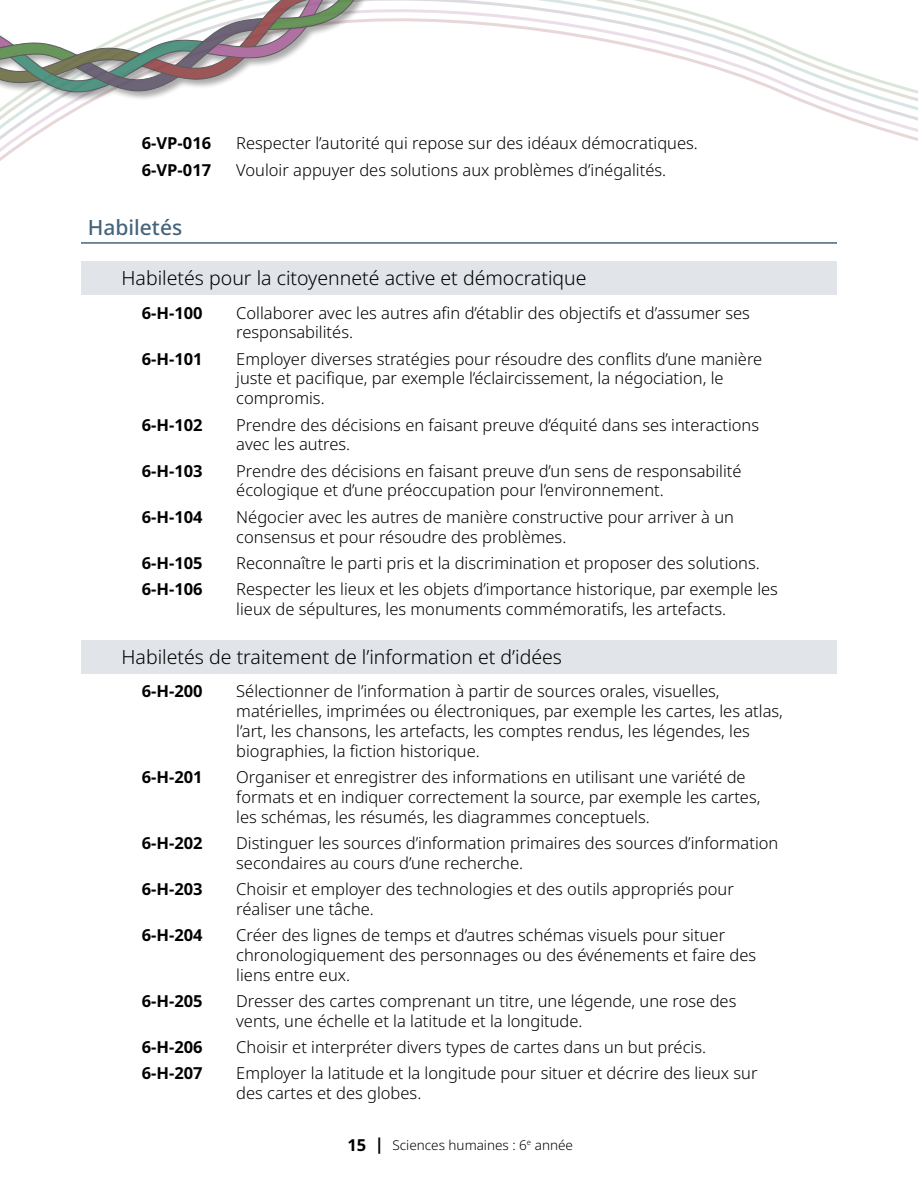
<style>
.page{position:relative;width:918px;height:1188px;background:#fff}
.page>*{position:absolute;margin:0;border:0;box-sizing:border-box;transform-origin:0 0}
.Header_Outcomes{font:500 21px "Noto Sans";color:#45657d}
.GLO{font:300 19.5px "Noto Sans";color:#000}
.Learning_Outcome{font:300 16.5px/19.8px "Noto Sans";color:#000}
.Learning_Outcome-2{font:700 16.5px "Noto Sans";color:#000}
.t1{font:300 13.5px "Noto Sans";color:#000}
.s1{font-weight:700;font-size:16.5px}
</style>
<div class="page">
<svg style="left:0;top:0;width:918px;height:161px"></svg>
<div style="left:0;top:0;width:515px;height:102px;background:#000;opacity:.4"></div>
<svg style="left:0;top:0;width:407px;height:96px"></svg>
<hr style="left:81px;top:242px;width:756px;height:2px;background:#45657d">
<div style="left:81px;top:261px;width:756px;height:33px;background:#e1e4e8"></div>
<div style="left:81px;top:640px;width:756px;height:33px;background:#e1e4e8"></div>
<p class="Learning_Outcome-2" style="left:142px;top:132px;width:71px">6-VP-016</p>
<p class="Learning_Outcome" style="left:236px;top:134px;width:463px">Respecter l’autorité qui repose sur des idéaux démocratiques.</p>
<p class="Learning_Outcome-2" style="left:142px;top:158px;width:71px">6-VP-017</p>
<p class="Learning_Outcome" style="left:236px;top:160px;width:432px">Vouloir appuyer des solutions aux problèmes d’inégalités.</p>
<h3 class="Header_Outcomes" style="left:88px;top:213px;width:96px">Habiletés</h3>
<h4 class="GLO" style="left:122px;top:265px;width:467px">Habiletés pour la citoyenneté active et démocratique</h4>
<p class="Learning_Outcome-2" style="left:142px;top:301px;width:63px">6-H-100</p>
<p class="Learning_Outcome" style="left:236px;top:303px;width:515px">Collaborer avec les autres afin d’établir des objectifs et d’assumer ses responsabilités.</p>
<p class="Learning_Outcome-2" style="left:142px;top:347px;width:63px">6-H-101</p>
<p class="Learning_Outcome" style="left:236px;top:349px;width:528px">Employer diverses stratégies pour résoudre des conflits d’une manière juste et pacifique, par exemple l’éclaircissement, la négociation, le compromis.</p>
<p class="Learning_Outcome-2" style="left:142px;top:413px;width:63px">6-H-102</p>
<p class="Learning_Outcome" style="left:236px;top:415px;width:524px">Prendre des décisions en faisant preuve d’équité dans ses interactions avec les autres.</p>
<p class="Learning_Outcome-2" style="left:142px;top:459px;width:63px">6-H-103</p>
<p class="Learning_Outcome" style="left:236px;top:461px;width:507px">Prendre des décisions en faisant preuve d’un sens de responsabilité écologique et d’une préoccupation pour l’environnement.</p>
<p class="Learning_Outcome-2" style="left:142px;top:505px;width:63px">6-H-104</p>
<p class="Learning_Outcome" style="left:236px;top:507px;width:499px">Négocier avec les autres de manière constructive pour arriver à un consensus et pour résoudre des problèmes.</p>
<p class="Learning_Outcome-2" style="left:142px;top:551px;width:63px">6-H-105</p>
<p class="Learning_Outcome" style="left:236px;top:553px;width:525px">Reconnaître le parti pris et la discrimination et proposer des solutions.</p>
<p class="Learning_Outcome-2" style="left:142px;top:577px;width:63px">6-H-106</p>
<p class="Learning_Outcome" style="left:236px;top:580px;width:543px">Respecter les lieux et les objets d’importance historique, par exemple les lieux de sépultures, les monuments commémoratifs, les artefacts.</p>
<h4 class="GLO" style="left:122px;top:643px;width:442px">Habiletés de traitement de l’information et d’idées</h4>
<p class="Learning_Outcome-2" style="left:142px;top:680px;width:63px">6-H-200</p>
<p class="Learning_Outcome" style="left:236px;top:682px;width:548px">Sélectionner de l’information à partir de sources orales, visuelles, matérielles, imprimées ou électroniques, par exemple les cartes, les atlas, l’art, les chansons, les artefacts, les comptes rendus, les légendes, les biographies, la fiction historique.</p>
<p class="Learning_Outcome-2" style="left:142px;top:766px;width:63px">6-H-201</p>
<p class="Learning_Outcome" style="left:236px;top:768px;width:526px">Organiser et enregistrer des informations en utilisant une variété de formats et en indiquer correctement la source, par exemple les cartes, les schémas, les résumés, les diagrammes conceptuels.</p>
<p class="Learning_Outcome-2" style="left:142px;top:831px;width:63px">6-H-202</p>
<p class="Learning_Outcome" style="left:236px;top:834px;width:544px">Distinguer les sources d’information primaires des sources d’information secondaires au cours d’une recherche.</p>
<p class="Learning_Outcome-2" style="left:142px;top:877px;width:63px">6-H-203</p>
<p class="Learning_Outcome" style="left:236px;top:880px;width:499px">Choisir et employer des technologies et des outils appropriés pour réaliser une tâche.</p>
<p class="Learning_Outcome-2" style="left:142px;top:924px;width:63px">6-H-204</p>
<p class="Learning_Outcome" style="left:236px;top:926px;width:522px">Créer des lignes de temps et d’autres schémas visuels pour situer chronologiquement des personnages ou des événements et faire des liens entre eux.</p>
<p class="Learning_Outcome-2" style="left:142px;top:989px;width:63px">6-H-205</p>
<p class="Learning_Outcome" style="left:236px;top:992px;width:502px">Dresser des cartes comprenant un titre, une légende, une rose des vents, une échelle et la latitude et la longitude.</p>
<p class="Learning_Outcome-2" style="left:142px;top:1036px;width:63px">6-H-206</p>
<p class="Learning_Outcome" style="left:236px;top:1038px;width:471px">Choisir et interpréter divers types de cartes dans un but précis.</p>
<p class="Learning_Outcome-2" style="left:142px;top:1062px;width:63px">6-H-207</p>
<p class="Learning_Outcome" style="left:236px;top:1064px;width:523px">Employer la latitude et la longitude pour situer et décrire des lieux sur des cartes et des globes.</p>
<p class="t1" style="left:347px;top:1135px;width:227px"><span class="s1">15 |</span> Sciences humaines : 6<sup>e</sup> année</p>
</div>
